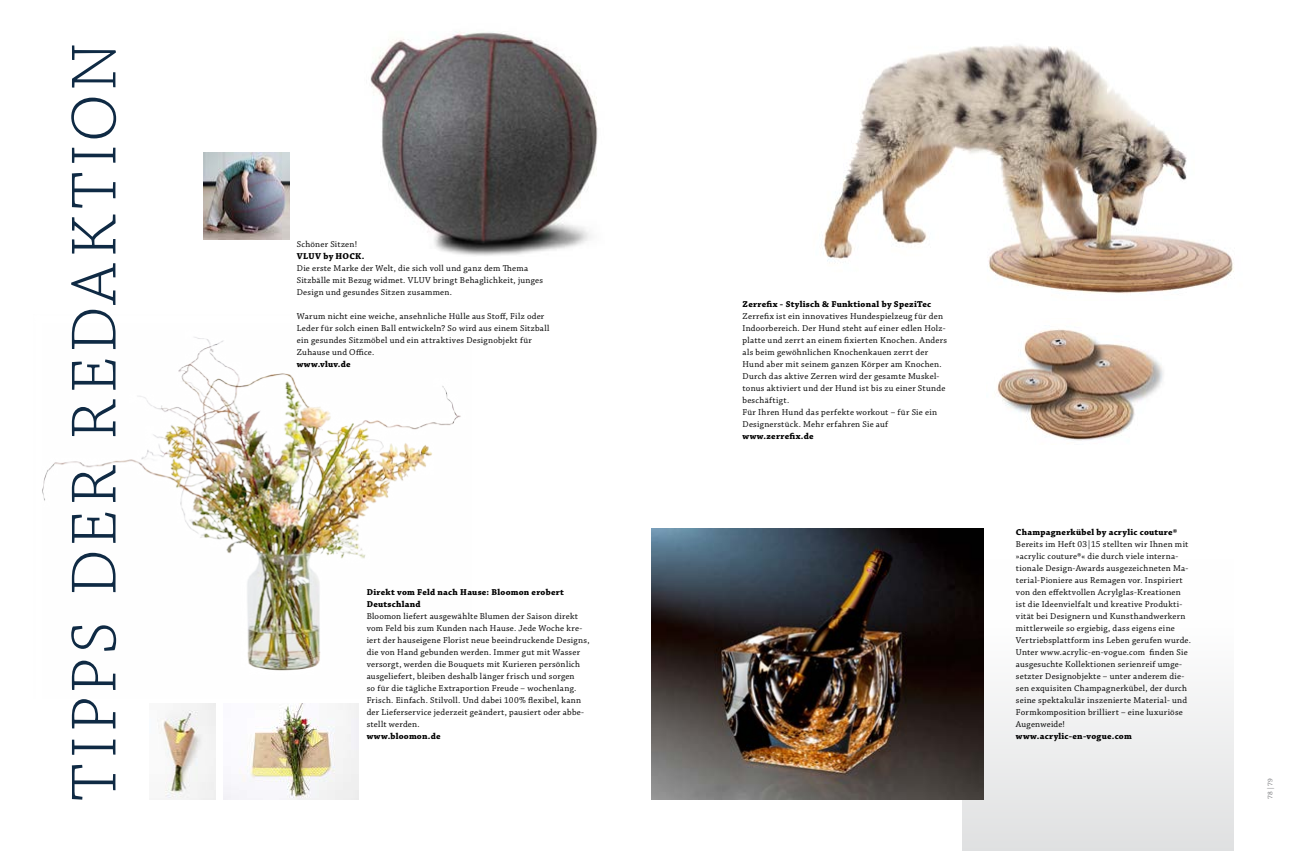
<style>
.page{position:relative;width:1304px;height:851px;background:#fff}
.page>*{position:absolute;margin:0;border:0;box-sizing:border-box;transform-origin:0 0}
.t1{font:300 67px "Chaparral Pro";letter-spacing:.06em;color:#0f2a44}
.t2{font:9px/12px "Chaparral Pro";letter-spacing:.03em;color:#000}
.t3{font:700 9px/12px "Chaparral Pro";letter-spacing:.025em;color:#000}
.t4{font:7px "Chaparral Pro";color:#6d6e71}
</style>
<div class="page">
<div style="left:962px;top:559px;width:271px;height:291px;background:linear-gradient(to bottom,#fff,#e1e2e2)"></div>
<img style="left:823px;top:44px;width:411px;height:250px">
<img style="left:370px;top:31px;width:228px;height:225px">
<img style="left:42px;top:337px;width:419px;height:334px">
<img style="left:204px;top:153px;width:86px;height:86px">
<img style="left:652px;top:528px;width:332px;height:271px">
<img style="left:157px;top:703px;width:58px;height:96px">
<img style="left:223px;top:703px;width:136px;height:96px">
<img style="left:997px;top:329px;width:167px;height:112px">
<h1 class="t1" style="left:58px;top:800px;width:759px;rotate:-90deg">TIPPS DER REDAKTION</h1>
<p class="t2" style="left:297px;top:238px;width:62px">Schöner Sitzen!</p>
<p class="t3" style="left:297px;top:250px;width:69px">VLUV by HOCK.</p>
<p class="t2" style="left:297px;top:262px;width:248px">Die erste Marke der Welt, die sich voll und ganz dem Thema<br>Sitzbälle mit Bezug widmet. VLUV bringt Behaglichkeit, junges<br>Design und gesundes Sitzen zusammen.</p>
<p class="t2" style="left:297px;top:310px;width:254px">Warum nicht eine weiche, ansehnliche Hülle aus Stoff, Filz oder Leder für solch einen Ball entwickeln? So wird aus einem Sitzball ein gesundes Sitzmöbel und ein attraktives Designobjekt für Zuhause und Office.</p>
<p class="t3" style="left:297px;top:358px;width:55px">www.vluv.de</p>
<p class="t3" style="left:367px;top:586px;width:199px">Direkt vom Feld nach Hause: Bloomon erobert<br>Deutschland</p>
<p class="t2" style="left:367px;top:610px;width:224px">Bloomon liefert ausgewählte Blumen der Saison direkt vom Feld bis zum Kunden nach Hause. Jede Woche kre&shy;iert der hauseigene Florist neue beeindruckende Designs, die von Hand gebunden werden. Immer gut mit Wasser versorgt, werden die Bouquets mit Kurieren persönlich ausgeliefert, bleiben deshalb länger frisch und sorgen<br>so für die tägliche Extraportion Freude – wochenlang.<br>Frisch. Einfach. Stilvoll. Und dabei 100% flexibel, kann der Lieferservice jederzeit geändert, pausiert oder abbe&shy;stellt werden.</p>
<p class="t3" style="left:367px;top:730px;width:75px">www.bloomon.de</p>
<p class="t3" style="left:743px;top:298px;width:190px">Zerrefix - Stylisch &amp; Funktional by SpeziTec</p>
<p class="t2" style="left:743px;top:310px;width:206px">Zerrefix ist ein innovatives Hundespielzeug für den Indoorbereich. Der Hund steht auf einer edlen Holz&shy;platte und zerrt an einem fixierten Knochen. Anders als beim gewöhnlichen Knochenkauen zerrt der Hund aber mit seinem ganzen Körper am Knochen.<br>Durch das aktive Zerren wird der gesamte Muskel&shy;tonus aktiviert und der Hund ist bis zu einer Stunde beschäftigt.<br>Für Ihren Hund das perfekte workout – für Sie ein Designerstück. Mehr erfahren Sie auf</p>
<p class="t3" style="left:743px;top:430px;width:73px">www.zerrefix.de</p>
<p class="t3" style="left:1016px;top:526px;width:163px">Champagnerkübel by acrylic couture®</p>
<p class="t2" style="left:1016px;top:538px;width:177px">Bereits im Heft 03|15 stellten wir Ihnen mit »acrylic couture®« die durch viele interna&shy;tionale Design-Awards ausgezeichneten Ma&shy;terial-Pioniere aus Remagen vor. Inspiriert von den effektvollen Acrylglas-Kreationen ist die Ideenvielfalt und kreative Produkti&shy;vität bei Designern und Kunsthandwerkern mittlerweile so ergiebig, dass eigens eine Vertriebsplattform ins Leben gerufen wurde.<br>Unter www.acrylic-en-vogue.com finden Sie ausgesuchte Kollektionen serienreif umge&shy;setzter Designobjekte – unter anderem die&shy;sen exquisiten Champagnerkübel, der durch seine spektakulär inszenierte Material- und Formkomposition brilliert – eine luxuriöse Augenweide!</p>
<p class="t3" style="left:1016px;top:730px;width:117px">www.acrylic-en-vogue.com</p>
<p class="t4" style="left:1266px;top:799px;width:22px;rotate:-90deg">78|79</p>
</div>
